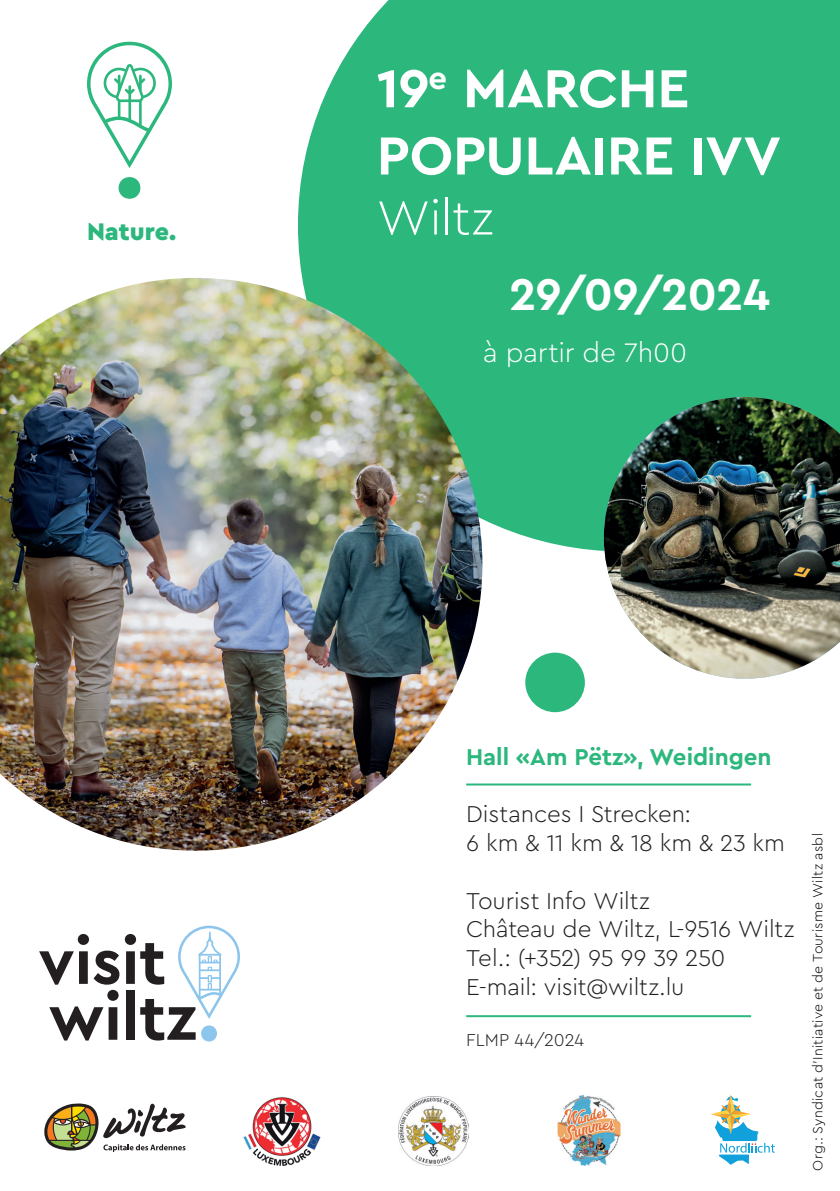
<style>
.page{position:relative;width:840px;height:1191px;background:#fff}
.page>*{position:absolute;margin:0;border:0;box-sizing:border-box;transform-origin:0 0}
.t1{font:700 56px/67.2px "Cera Pro";letter-spacing:-.01em;color:#fff}
.t2{font:300 50px "Cera Pro";letter-spacing:-.01em;color:#fff}
.t3{font:700 46.4px "Cera Pro";letter-spacing:-.015em;color:#fff}
.t4{font:300 28px "Cera Pro";letter-spacing:-.005em;color:#fff}
.t5{font:900 25.2px "Cera Pro";color:#2cb77d}
.t6{font:300 24px/28.8px "Cera Pro";letter-spacing:-.005em;color:#231f20}
.t7{font:700 24px "Cera Pro";color:#2cb77d}
.t8{font:300 18px "Cera Pro";letter-spacing:.005em;color:#231f20}
.t9{font:300 14px "Cera Pro";letter-spacing:.015em;color:#000001}
</style>
<div class="page">
<svg style="left:44px;top:1103px;width:141px;height:48px"></svg>
<img style="left:243px;top:1097px;width:78px;height:69px">
<svg style="left:710px;top:1094px;width:65px;height:71px"></svg>
<img style="left:557px;top:1094px;width:64px;height:72px">
<img style="left:398px;top:1096px;width:70px;height:69px">
<div style="left:298px;top:0;width:541px;height:551px;background:#2cb77d"></div>
<svg style="left:39px;top:934px;width:80px;height:106px"></svg>
<svg style="left:125px;top:925px;width:115px;height:115px"></svg>
<div style="left:201px;top:1025px;width:16px;height:16px;background:#8cc6ec;border-radius:50%"></div>
<hr style="left:466px;top:783px;width:284px;height:2px;background:#2cb77d">
<hr style="left:466px;top:1015px;width:284px;height:2px;background:#2cb77d">
<div style="left:525px;top:652px;width:59px;height:60px;background:#2cb77d;border-radius:50%"></div>
<img style="left:603px;top:397px;width:236px;height:281px">
<div style="left:118px;top:177px;width:22px;height:22px;background:#2cb77d;border-radius:50%"></div>
<svg style="left:87px;top:42px;width:85px;height:126px"></svg>
<img style="left:0;top:278px;width:482px;height:572px">
<p class="t5" style="left:87px;top:215px;width:90px">Nature.</p>
<h1 class="t1" style="left:376px;top:53px;width:405px">19<sup>e</sup> MARCHE<br>POPULAIRE IVV</h1>
<h2 class="t2" style="left:376px;top:184px;width:119px">Wiltz</h2>
<h3 class="t3" style="left:509px;top:264px;width:262px">29/09/2024</h3>
<p class="t4" style="left:483px;top:334px;width:205px">à partir de 7h00</p>
<p class="t7" style="left:466px;top:740px;width:307px">Hall «Am Pëtz», Weidingen</p>
<p class="t6" style="left:466px;top:798px;width:320px">Distances I Strecken:<br>6 km &amp; 11 km &amp; 18 km &amp; 23 km</p>
<p class="t6" style="left:466px;top:885px;width:330px">Tourist Info Wiltz<br>Château de Wiltz, L-9516 Wiltz<br>Tel.: (+352) 95 99 39 250<br>E-mail: visit@wiltz.lu</p>
<p class="t8" style="left:466px;top:1027px;width:119px">FLMP 44/2024</p>
<p class="t9" style="left:808px;top:1170px;width:339px;rotate:-90deg">Org.: Syndicat d’Initiative et de Tourisme Wiltz asbl</p>
</div>
